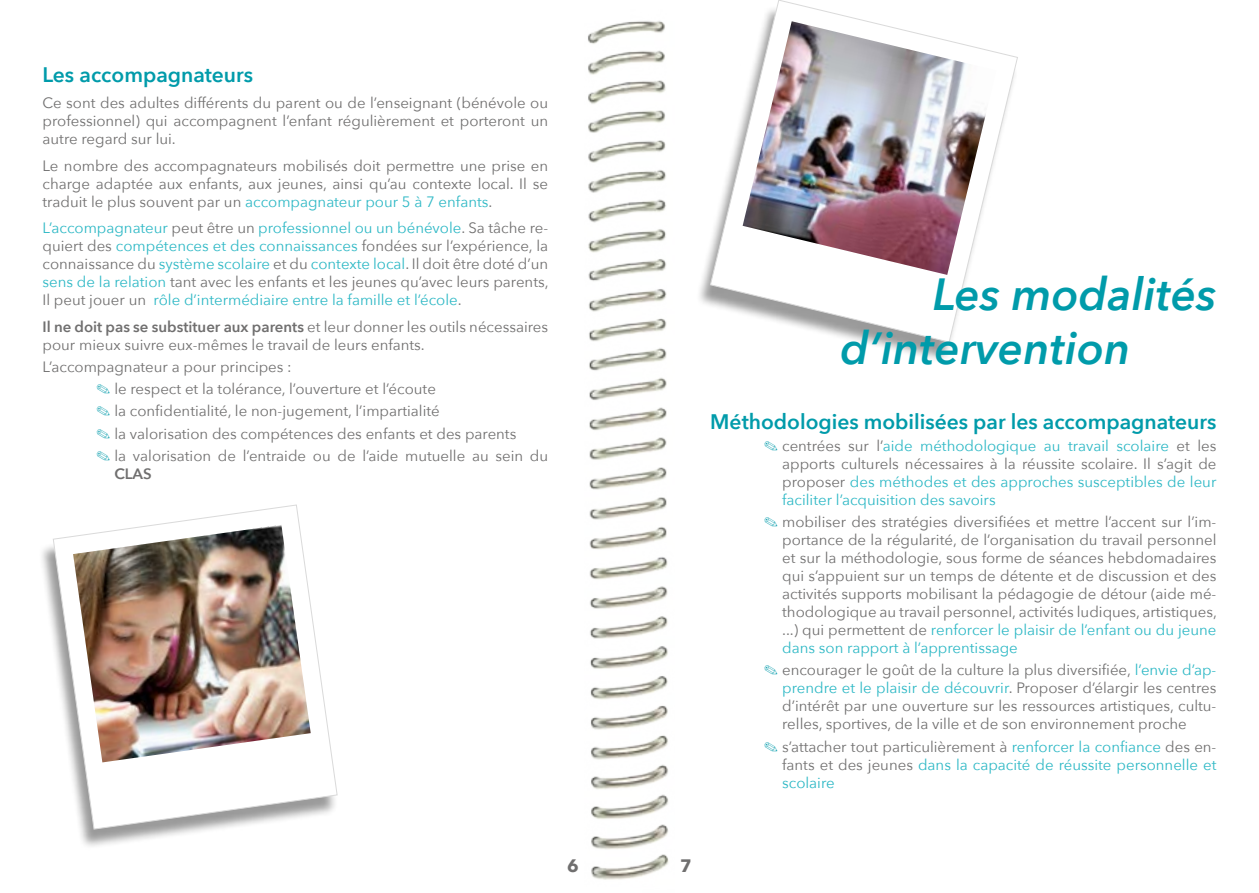
<style>
.page{position:relative;width:1259px;height:893px;background:#fff}
.page>*{position:absolute;margin:0;border:0;box-sizing:border-box;transform-origin:0 0}
.t1{font:italic 600 45px "Avenir Next";color:#009baa}
.t2{font:600 21px "Avenir Next";color:#009baa}
.t3{font:700 18px "Avenir Next";color:#706f6f}
.t4{font:15px/18px "Avenir Next";color:#706f6f;text-align:justify}
.t5{font:15px/18px "Avenir Next";color:#2db8c5;text-align:justify}
.s1{color:#2db8c5}
.s2{color:#706f6f}
.s3{font-weight:600}
</style>
<div class="page">
<img style="left:588px;top:21px;width:81px;height:859px">
<div style="left:38px;top:510px;width:300px;height:340px;background:#000;opacity:.4"></div>
<svg style="left:53px;top:505px;width:284px;height:324px"></svg>
<img style="left:73px;top:525px;width:238px;height:237px">
<div style="left:695px;top:5px;width:322px;height:359px;background:#000;opacity:.4"></div>
<svg style="left:710px;top:0;width:307px;height:342px"></svg>
<img style="left:742px;top:21px;width:254px;height:254px">
<p class="t2" style="left:43px;top:61px;width:212px">Les accompagnateurs</p>
<p class="t4" style="left:43px;top:94px;width:507px">Ce sont des adultes différents du parent ou de l’enseignant (bénévole ou professionnel) qui accompagnent l’enfant régulièrement et porteront un autre regard sur lui.</p>
<p class="t4" style="left:43px;top:156px;width:507px">Le nombre des accompagnateurs mobilisés doit permettre une prise en charge adaptée aux enfants, aux jeunes, ainsi qu’au contexte local. Il se traduit le plus souvent par un <span class="s1">accompagnateur pour 5 à 7 enfants</span>.</p>
<p class="t5" style="left:43px;top:219px;width:507px">L’accompagnateur <span class="s2">peut être un</span> professionnel ou un bénévole<span class="s2">. Sa tâche re&shy;quiert des</span> compétences et des connaissances <span class="s2">fondées sur l’expérience, la connaissance du</span> système scolaire <span class="s2">et du</span> contexte local<span class="s2">. Il doit être doté d’un </span>sens de la relation <span class="s2">tant avec les enfants et les jeunes qu’avec leurs parents, Il peut jouer un</span> rôle d’intermédiaire entre la famille et l’école<span class="s2">.</span></p>
<p class="t4" style="left:43px;top:317px;width:507px"><span class="s3">Il ne doit pas se substituer aux parents</span> et leur donner les outils nécessaires pour mieux suivre eux-mêmes le travail de leurs enfants.</p>
<p class="t4" style="left:43px;top:358px;width:251px">L’accompagnateur a pour principes :</p>
<p class="t4" style="left:114px;top:380px;width:323px">le respect et la tolérance, l’ouverture et l’écoute</p>
<p class="t4" style="left:114px;top:402px;width:327px">la confidentialité, le non-jugement, l’impartialité</p>
<p class="t4" style="left:114px;top:424px;width:403px">la valorisation des compétences des enfants et des parents</p>
<p class="t4" style="left:114px;top:447px;width:435px">la valorisation de l’entraide ou de l’aide mutuelle au sein du<br><span class="s3">CLAS</span></p>
<p class="t1" style="left:932px;top:267px;width:285px">Les modalités</p>
<p class="t1" style="left:840px;top:321px;width:291px">d’intervention</p>
<p class="t2" style="left:710px;top:409px;width:507px">Méthodologies mobilisées par les accompagnateurs</p>
<p class="t5" style="left:782px;top:437px;width:436px"><span class="s2">centrées sur l’</span>aide méthodologique au travail scolaire <span class="s2">et les apports culturels nécessaires à la réussite scolaire. Il s’agit de proposer</span> des méthodes et des approches susceptibles de leur faciliter l’acquisition des savoirs</p>
<p class="t4" style="left:782px;top:513px;width:436px">mobiliser des stratégies diversifiées et mettre l’accent sur l’im&shy;portance de la régularité, de l’organisation du travail personnel et sur la méthodologie, sous forme de séances hebdomadaires qui s’appuient sur un temps de détente et de discussion et des activités supports mobilisant la pédagogie de détour (aide mé&shy;thodologique au travail personnel, activités ludiques, artistiques, ...) qui permettent de <span class="s1">renforcer le plaisir de l’enfant ou du jeune dans son rapport à l’apprentissage</span></p>
<p class="t4" style="left:782px;top:661px;width:436px">encourager le goût de la culture la plus diversifiée, <span class="s1">l’envie d’ap&shy;prendre et le plaisir de découvrir</span>. Proposer d’élargir les centres d’intérêt par une ouverture sur les ressources artistiques, cultu&shy;relles, sportives, de la ville et de son environnement proche</p>
<p class="t5" style="left:782px;top:737px;width:436px"><span class="s2">s’attacher tout particulièrement à</span> renforcer la confiance <span class="s2">des en&shy;fants et des jeunes</span> dans la capacité de réussite personnelle et scolaire</p>
<p class="t3" style="left:567px;top:855px;width:13px">6</p>
<p class="t3" style="left:680px;top:855px;width:13px">7</p>
</div>
